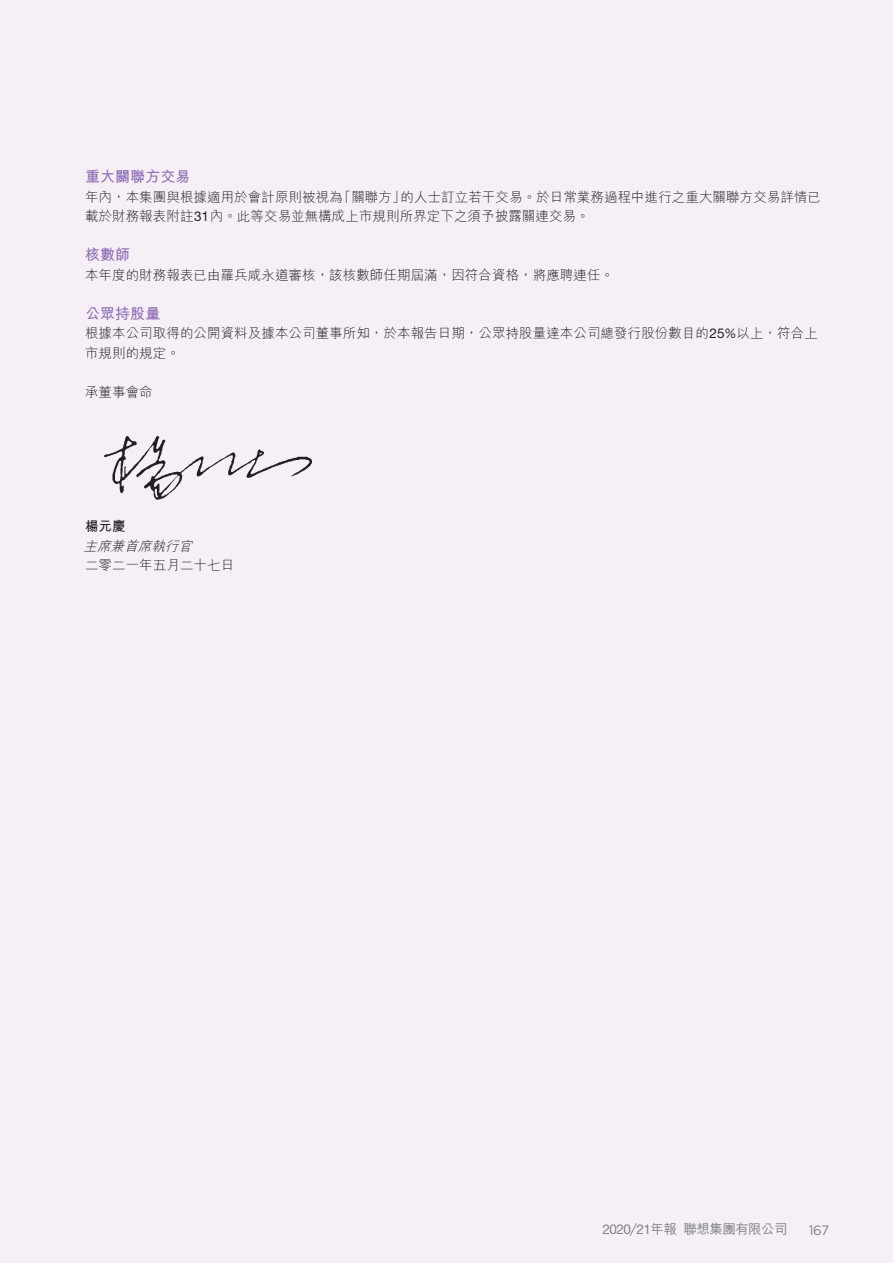
<style>
.page{position:relative;width:893px;height:1263px;background:#f6eff8}
.page>*{position:absolute;margin:0;border:0;box-sizing:border-box;transform-origin:0 0}
.t1{font:700 15px "M Hei HK";letter-spacing:.005em;color:#8e6fb6}
.t2{font:300 13.5px/19.5px "M Hei HK";letter-spacing:.005em;color:#231f20}
.t3{font:500 13.5px "M Hei HK";letter-spacing:-.04em;color:#808285}
.t4{font:italic 300 13.5px "M Hei HK";color:#231f20}
.t5{font:13.5px "Gotham";color:#808285}
.t6{font:700 13.5px "M Hei HK";color:#231f20}
.s1{font-family:"Helvetica Neue LT Std";font-weight:400}
.s2{font-family:"Gotham";font-weight:400}
</style>
<div class="page">
<img style="left:103px;top:436px;width:209px;height:64px">
<p class="t1" style="left:85px;top:166px;width:107px">重大關聯方交易</p>
<p class="t2" style="left:85px;top:187px;width:738px">年內，本集團與根據適用於會計原則被視為「關聯方」的人士訂立若干交易。於日常業務過程中進行之重大關聯方交易詳情已載於財務報表附註<span class="s1">31</span>內。此等交易並無構成上市規則所界定下之須予披露關連交易。</p>
<p class="t1" style="left:85px;top:244px;width:47px">核數師</p>
<p class="t2" style="left:85px;top:265px;width:531px">本年度的財務報表已由羅兵咸永道審核，該核數師任期屆滿，因符合資格，將應聘連任。</p>
<p class="t1" style="left:85px;top:302px;width:77px">公眾持股量</p>
<p class="t2" style="left:85px;top:323px;width:734px">根據本公司取得的公開資料及據本公司董事所知，於本報告日期，公眾持股量達本公司總發行股份數目的<span class="s1">25</span><span class="s2">%</span>以上，符合上市規則的規定。</p>
<p class="t2" style="left:85px;top:382px;width:69px">承董事會命</p>
<p class="t6" style="left:85px;top:517px;width:42px">楊元慶</p>
<p class="t4" style="left:84px;top:539px;width:114px">主席兼首席執行官</p>
<p class="t2" style="left:85px;top:555px;width:151px">二零二一年五月二十七日</p>
<p class="t3" style="left:602px;top:1219px;width:187px"><span class="s1">2020</span><span class="s2">/</span><span class="s1">21</span>年報 聯想集團有限公司</p>
<p class="t5" style="left:809px;top:1221px;width:22px">167</p>
</div>
